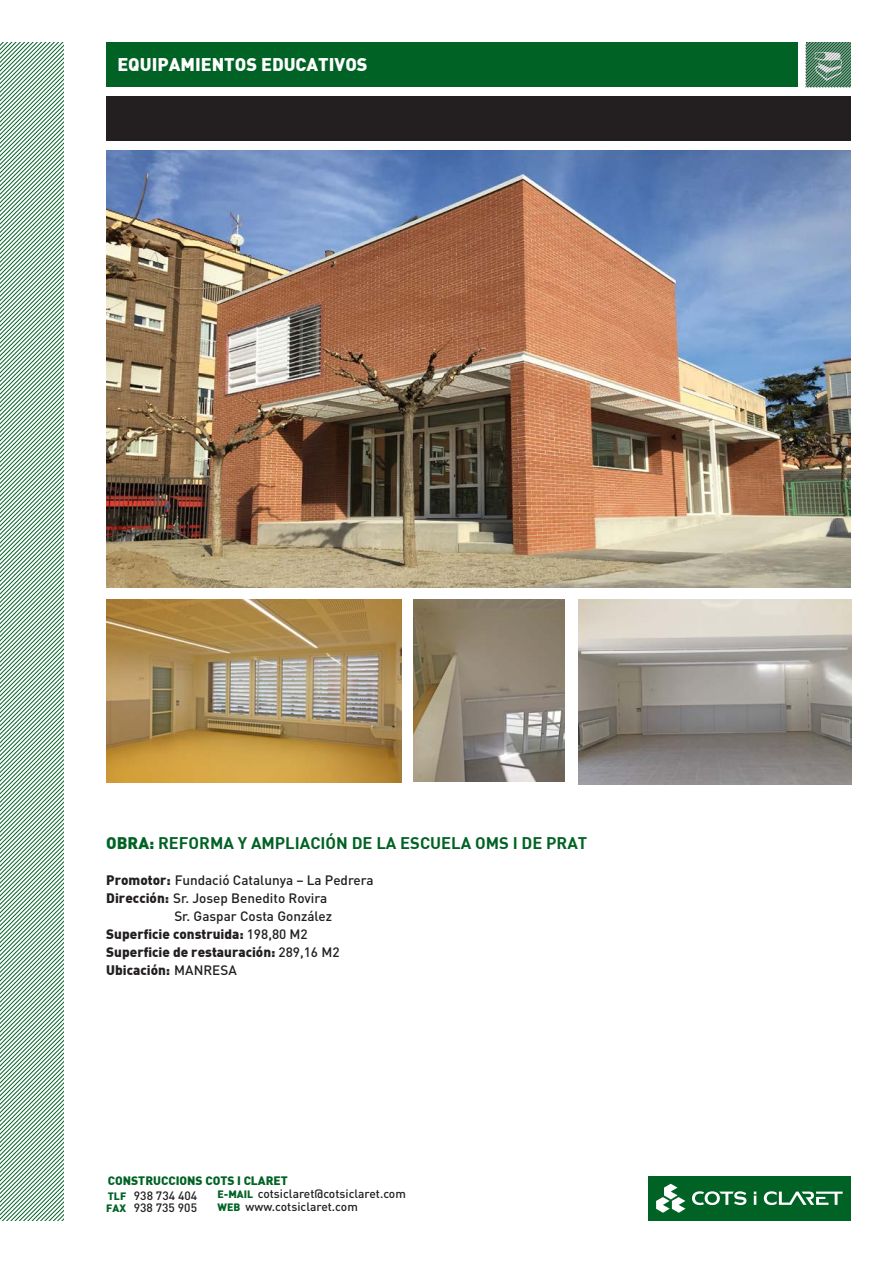
<style>
.page{position:relative;width:893px;height:1263px;background:#fff}
.page>*{position:absolute;margin:0;border:0;box-sizing:border-box;transform-origin:0 0}
.t1{font:900 18px "DIN";color:#fff}
.t2{font:700 16.5px "DIN";color:#006224}
.t3{font:500 13.5px "DIN Pro";color:#231f20}
.t4{font:900 13.5px "DIN";color:#231f20}
.t5{font:500 12px "DIN Pro";color:#231f20}
.t6{font:900 12px "DIN";color:#006224}
.s1{font-weight:900}
.s2{font-family:"DIN";font-weight:900}
.s3{font-family:"DIN Pro";font-weight:500}
.s4{font-family:"DIN";font-weight:900;font-size:10.5px;color:#006224}
</style>
<div class="page">
<div style="left:106px;top:43px;width:691px;height:44px;background:#006224"></div>
<div style="left:106px;top:96px;width:744px;height:44px;background:#231f20"></div>
<svg style="left:0;top:43px;width:64px;height:1177px"></svg>
<svg style="left:806px;top:43px;width:44px;height:44px;background:#638f75"></svg>
<div style="left:648px;top:1176px;width:202px;height:44px;background:#006224"></div>
<svg style="left:692px;top:1191px;width:54px;height:14px"></svg>
<svg style="left:764px;top:1191px;width:79px;height:14px"></svg>
<svg style="left:754px;top:1191px;width:2px;height:14px"></svg>
<svg style="left:656px;top:1184px;width:29px;height:29px"></svg>
<img style="left:106px;top:151px;width:744px;height:436px">
<img style="left:106px;top:600px;width:295px;height:182px">
<img style="left:414px;top:600px;width:151px;height:182px">
<img style="left:578px;top:600px;width:273px;height:184px">
<p class="t1" style="left:117px;top:53px;width:252px">EQUIPAMIENTOS EDUCATIVOS</p>
<p class="t2" style="left:106px;top:832px;width:483px"><span class="s1">OBRA:</span> REFORMA Y AMPLIACIÓN DE LA ESCUELA OMS I DE PRAT</p>
<p class="t3" style="left:106px;top:871px;width:269px"><span class="s2">Promotor:</span> Fundació Catalunya – La Pedrera</p>
<p class="t3" style="left:106px;top:889px;width:223px"><span class="s2">Dirección:</span> Sr. Josep Benedito Rovira</p>
<p class="t3" style="left:174px;top:907px;width:159px">Sr. Gaspar Costa González</p>
<p class="t4" style="left:106px;top:925px;width:203px">Superficie construida: <span class="s3">198,80 M2</span></p>
<p class="t4" style="left:106px;top:943px;width:235px">Superficie de restauración: <span class="s3">289,16 M2</span></p>
<p class="t4" style="left:106px;top:961px;width:132px">Ubicación: <span class="s3">MANRESA</span></p>
<p class="t6" style="left:108px;top:1173px;width:182px">CONSTRUCCIONS COTS I CLARET</p>
<p class="t5" style="left:108px;top:1187px;width:91px"><span class="s4">TLF</span> 938 734 404</p>
<p class="t5" style="left:106px;top:1199px;width:92px"><span class="s4">FAX</span> 938 735 905</p>
<p class="t5" style="left:218px;top:1185px;width:190px"><span class="s4">E-MAIL</span> cotsiclaret@cotsiclaret.com</p>
<p class="t5" style="left:218px;top:1198px;width:142px"><span class="s4">WEB</span> www.cotsiclaret.com</p>
</div>
